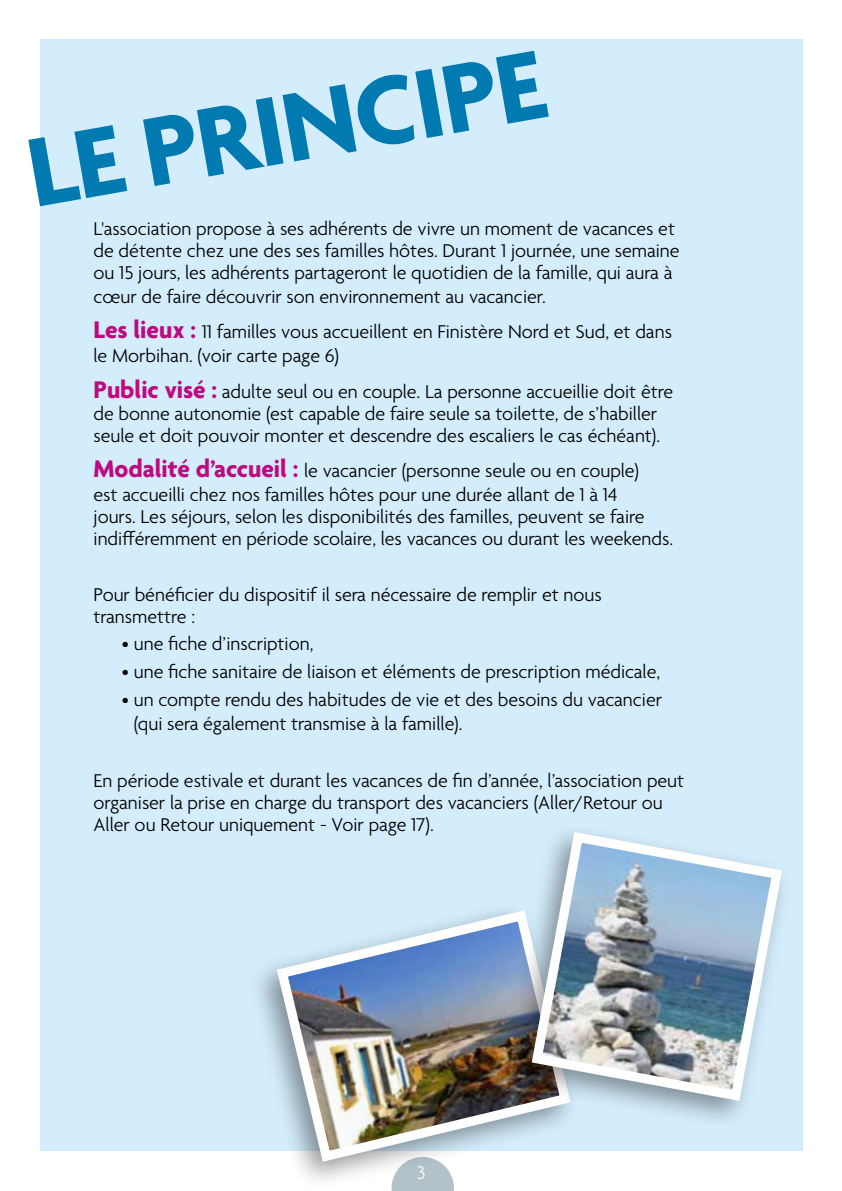
<style>
.page{position:relative;width:842px;height:1191px;background:#fff}
.page>*{position:absolute;margin:0;border:0;box-sizing:border-box;transform-origin:0 0}
.t1{font:700 105.6px "Agenda";color:#007ab1}
.t2{font:300 20px/22px "Agenda";color:#000}
.t3{font:300 20px "Agenda";color:#fff}
.s1{font-weight:700;font-size:26px;color:#c00880}
</style>
<div class="page">
<div style="left:40px;top:40px;width:762px;height:1111px;background:#d4edfc"></div>
<div style="left:248px;top:900px;width:333px;height:291px;background:#000;opacity:.4"></div>
<img style="left:271px;top:904px;width:305px;height:263px">
<div style="left:502px;top:821px;width:291px;height:309px;background:#000;opacity:.4"></div>
<img style="left:526px;top:826px;width:261px;height:280px">
<h1 class="t1" style="left:19px;top:118px;width:524px;rotate:-10deg">LE PRINCIPE</h1>
<p class="t2" style="left:94px;top:219px;width:588px">L'association propose à ses adhérents de vivre un moment de vacances et de détente chez une des ses familles hôtes. Durant 1 journée, une semaine ou 15 jours, les adhérents partageront le quotidien de la famille, qui aura à</p>
<p class="t2" style="left:94px;top:280px;width:580px;line-height:35.4px">cœur de faire découvrir son environnement au vacancier.<br><span class="s1">Les lieux :</span> 11 familles vous accueillent en Finistère Nord et Sud, et dans</p>
<p class="t2" style="left:94px;top:339px;width:581px;line-height:35.4px">le Morbihan. (voir carte page 6)<br><span class="s1">Public visé :</span> adulte seul ou en couple. La personne accueillie doit être</p>
<p class="t2" style="left:94px;top:404px;width:568px">de bonne autonomie (est capable de faire seule sa toilette, de s’habiller seule et doit pouvoir monter et descendre des escaliers le cas échéant).</p>
<p class="t2" style="left:94px;top:460px;width:547px;line-height:24px"><span class="s1">Modalité d’accueil :</span> le vacancier (personne seule ou en couple) est accueilli chez nos familles hôtes pour une durée allant de 1 à 14</p>
<p class="t2" style="left:94px;top:507px;width:581px">jours. Les séjours, selon les disponibilités des familles, peuvent se faire indifféremment en période scolaire, les vacances ou durant les weekends.</p>
<p class="t2" style="left:94px;top:584px;width:510px">Pour bénéficier du dispositif il sera nécessaire de remplir et nous transmettre :</p>
<p class="t2" style="left:122px;top:634px;width:193px">• une fiche d’inscription,</p>
<p class="t2" style="left:122px;top:662px;width:540px">• une fiche sanitaire de liaison et éléments de prescription médicale,</p>
<p class="t2" style="left:134px;top:688px;width:530px;line-height:24px;text-indent:-12px">• un compte rendu des habitudes de vie et des besoins du vacancier (qui sera également transmise à la famille).</p>
<p class="t2" style="left:94px;top:771px;width:592px">En période estivale et durant les vacances de fin d’année, l’association peut organiser la prise en charge du transport des vacanciers (Aller/Retour ou<br>Aller ou Retour uniquement - Voir page 17).</p>
<p class="t3" style="left:417px;top:1161px;width:10px">3</p>
</div>
